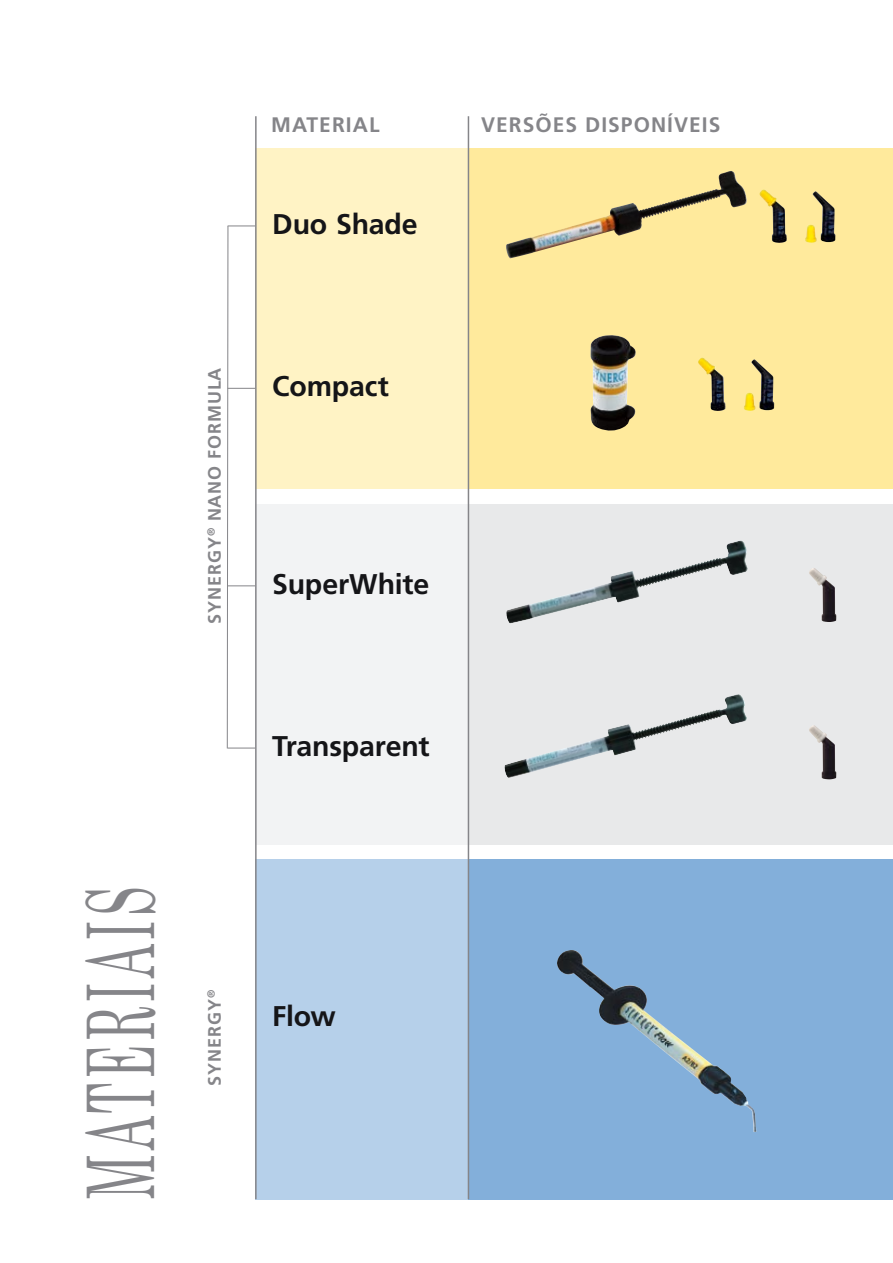
<style>
.page{position:relative;width:893px;height:1263px;background:#fff}
.page>*{position:absolute;margin:0;border:0;box-sizing:border-box;transform-origin:0 0}
.t1{font:93.6px "Century Schoolbook";letter-spacing:.1em;color:#858589;scale:.5 1}
.t2{font:700 28.5px "Frutiger";letter-spacing:-.005em;color:#151518}
.t3{font:700 21px "Frutiger";letter-spacing:.05em;color:#858589}
.t4{font:700 18px "Frutiger";letter-spacing:.05em;color:#858589}
</style>
<div class="page">
<div style="left:468px;top:149px;width:425px;height:340px;background:#ffea9c"></div>
<div style="left:468px;top:504px;width:425px;height:340px;background:#e8e9ea"></div>
<div style="left:468px;top:859px;width:425px;height:340px;background:#83afda"></div>
<img style="left:759px;top:189px;width:77px;height:54px">
<img style="left:557px;top:950px;width:200px;height:182px">
<div style="left:255px;top:149px;width:213px;height:340px;background:#fff3c5"></div>
<div style="left:255px;top:504px;width:213px;height:340px;background:#f2f3f4"></div>
<div style="left:255px;top:859px;width:213px;height:340px;background:#b6d0ea"></div>
<img style="left:698px;top:357px;width:76px;height:54px">
<img style="left:686px;top:563px;width:61px;height:12px">
<img style="left:673px;top:715px;width:50px;height:15px">
<img style="left:590px;top:335px;width:46px;height:96px">
<hr style="left:468px;top:116px;width:1px;height:1083px;background:#858589">
<hr style="left:255px;top:116px;width:2px;height:1083px;background:#858589">
<svg style="left:227px;top:225px;width:28px;height:524px"></svg>
<img style="left:809px;top:568px;width:27px;height:54px">
<img style="left:809px;top:725px;width:27px;height:54px">
<img style="left:506px;top:171px;width:241px;height:87px">
<p class="t3" style="left:271px;top:113px;width:110px">MATERIAL</p>
<p class="t3" style="left:481px;top:113px;width:241px">VERSÕES DISPONÍVEIS</p>
<p class="t2" style="left:272px;top:207px;width:147px">Duo Shade</p>
<h1 class="t1" style="left:62px;top:1199px;width:627px;rotate:-90deg">MATERIAIS</h1>
<p class="t4" style="left:204px;top:624px;width:258px;rotate:-90deg">SYNERGY<sup>®</sup> NANO FORMULA</p>
<p class="t2" style="left:272px;top:369px;width:118px">Compact</p>
<p class="t2" style="left:272px;top:567px;width:159px">SuperWhite</p>
<p class="t2" style="left:272px;top:729px;width:159px">Transparent</p>
<p class="t4" style="left:204px;top:1086px;width:97px;rotate:-90deg">SYNERGY<sup>®</sup></p>
<p class="t2" style="left:272px;top:999px;width:65px">Flow</p>
</div>
